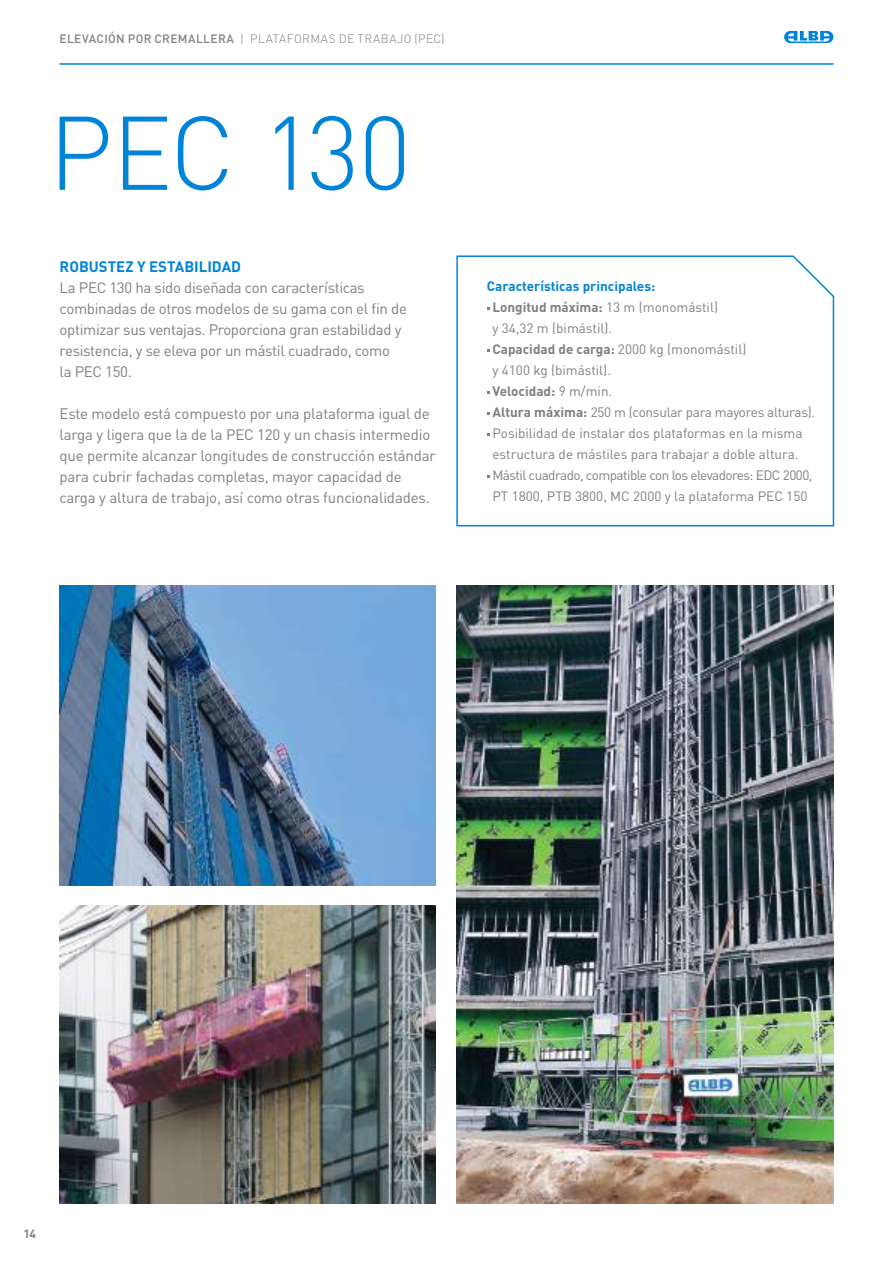
<style>
.page{position:relative;width:893px;height:1263px;background:#fff}
.page>*{position:absolute;margin:0;border:0;box-sizing:border-box;transform-origin:0 0}
.t1{font:300 102.75px "DIN Pro";letter-spacing:-.02em;color:#0084d8}
.t2{font:15px/21px "DIN Pro";letter-spacing:-.02em;color:#807f81}
.t3{font:700 15px "DIN Pro";color:#0084d8}
.t4{font:13.5px/21px "DIN Pro";color:#807f81}
.t5{font:300 12px "DIN Pro";letter-spacing:.035em;color:#807f81}
.t6{font:700 12px "DIN Pro";color:#807f81}
.s1{font-weight:500}
.s2{font-weight:700;color:#0084d8}
.s3{font-weight:700}
</style>
<div class="page">
<img style="left:456px;top:586px;width:377px;height:617px">
<img style="left:60px;top:586px;width:376px;height:299px">
<img style="left:60px;top:905px;width:376px;height:298px">
<svg style="left:456px;top:255px;width:379px;height:272px"></svg>
<svg style="left:784px;top:31px;width:49px;height:12px"></svg>
<hr style="left:60px;top:64px;width:773px;height:1px;background:#0084d8">
<p class="t5" style="left:60px;top:31px;width:386px"><span class="s1">ELEVACIÓN POR CREMALLERA</span> | PLATAFORMAS DE TRABAJO (PEC)</p>
<h1 class="t1" style="left:48px;top:83px;width:364px">PEC 130</h1>
<p class="t3" style="left:60px;top:256px;width:183px">ROBUSTEZ Y ESTABILIDAD</p>
<p class="t2" style="left:60px;top:276px;width:349px">La PEC 130 ha sido diseñada con características combinadas de otros modelos de su gama con el fin de optimizar sus ventajas. Proporciona gran estabilidad y resistencia, y se eleva por un mástil cuadrado, como<br>la PEC 150.</p>
<p class="t2" style="left:60px;top:402px;width:378px">Este modelo está compuesto por una plataforma igual de larga y ligera que la de la PEC 120 y un chasis intermedio que permite alcanzar longitudes de construcción estándar para cubrir fachadas completas, mayor capacidad de carga y altura de trabajo, así como otras funcionalidades.</p>
<p class="t4" style="left:492px;top:275px;width:324px;text-indent:-6px"><span class="s2">Características principales:<br></span><span class="s3">Longitud máxima:</span> 13 m (monomástil)<br>y 34,32 m (bimástil).<br><span class="s3">Capacidad de carga:</span> 2000 kg (monomástil)<br>y 4100 kg (bimástil).<br><span class="s3">Velocidad:</span> 9 m/min.<br><span class="s3">Altura máxima:</span> 250 m (consular para mayores alturas).<br>Posibilidad de instalar dos plataformas en la misma estructura de mástiles para trabajar a doble altura.<br>Mástil cuadrado, compatible con los elevadores: EDC 2000, PT 1800, PTB 3800, MC 2000 y la plataforma PEC 150</p>
<p class="t6" style="left:23px;top:1225px;width:14px">14</p>
</div>
